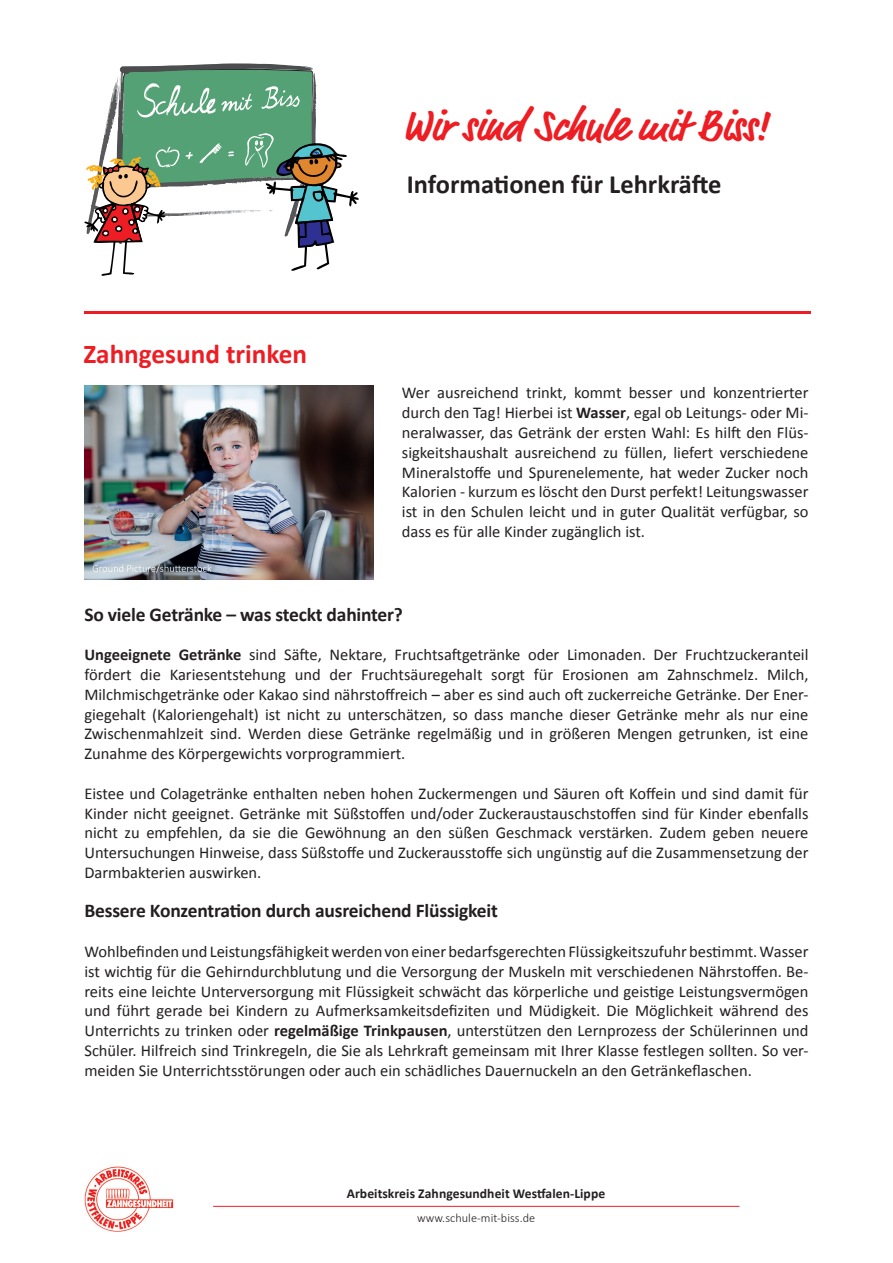
<style>
.page{position:relative;width:893px;height:1263px;background:#fff}
.page>*{position:absolute;margin:0;border:0;box-sizing:border-box;transform-origin:0 0}
.t1{font:700 43.5px "Market Pro";letter-spacing:-.01em;color:#ee1d23}
.t2{font:700 27.15px "Calibri";color:#ee1d23}
.t3{font:700 26.4px "Calibri";color:#231f20}
.t4{font:700 19.5px "Calibri";letter-spacing:-.01em;color:#231f20}
.t5{font:16.5px/19.8px "Calibri";color:#231f20;text-align:justify}
.t6{font:700 13.65px "Calibri";letter-spacing:.005em;color:#231f20}
.t7{font:300 12.3px "Calibri";letter-spacing:.005em;color:#231f20}
.s1{font-weight:700}
</style>
<div class="page">
<svg style="left:84px;top:63px;width:275px;height:213px"></svg>
<img style="left:84px;top:1166px;width:90px;height:66px">
<hr style="left:213px;top:1206px;width:526px;height:1px;background:#ee1d23">
<hr style="left:84px;top:311px;width:726px;height:3px;background:#ee1d23">
<img style="left:84px;top:386px;width:290px;height:193px">
<svg style="left:93px;top:564px;width:118px;height:9px"></svg>
<p class="t2" style="left:83px;top:335px;width:225px">Zahngesund trinken</p>
<p class="t1" style="left:402px;top:95px;width:368px">Wir sind Schule mit Biss!</p>
<p class="t3" style="left:407px;top:166px;width:316px">Informationen für Lehrkräfte</p>
<p class="t5" style="left:402px;top:382px;width:408px">Wer ausreichend trinkt, kommt besser und konzentrierter durch den Tag! Hierbei ist <span class="s1">Wasser</span>, egal ob Leitungs- oder Mi&shy;neralwasser, das Getränk der ersten Wahl: Es hilft den Flüs&shy;sigkeitshaushalt ausreichend zu füllen, liefert verschiedene Mineralstoffe und Spurenelemente, hat weder Zucker noch Kalorien - kurzum es löscht den Durst perfekt! Leitungswasser ist in den Schulen leicht und in guter Qualität verfügbar, so dass es für alle Kinder zugänglich ist.</p>
<p class="t4" style="left:84px;top:600px;width:320px">So viele Getränke – was steckt dahinter?</p>
<p class="t5" style="left:84px;top:644px;width:726px"><span class="s1">Ungeeignete Getränke</span> sind Säfte, Nektare, Fruchtsaftgetränke oder Limonaden. Der Fruchtzuckeranteil fördert die Kariesentstehung und der Fruchtsäuregehalt sorgt für Erosionen am Zahnschmelz. Milch, Milchmischgetränke oder Kakao sind nährstoffreich – aber es sind auch oft zuckerreiche Getränke. Der Ener&shy;giegehalt (Kaloriengehalt) ist nicht zu unterschätzen, so dass manche dieser Getränke mehr als nur eine Zwischenmahlzeit sind. Werden diese Getränke regelmäßig und in größeren Mengen getrunken, ist eine Zunahme des Körpergewichts vorprogrammiert.</p>
<p class="t5" style="left:84px;top:783px;width:726px">Eistee und Colagetränke enthalten neben hohen Zuckermengen und Säuren oft Koffein und sind damit für Kinder nicht geeignet. Getränke mit Süßstoffen und/oder Zuckeraustauschstoffen sind für Kinder ebenfalls nicht zu empfehlen, da sie die Gewöhnung an den süßen Geschmack verstärken. Zudem geben neuere Untersuchungen Hinweise, dass Süßstoffe und Zuckerausstoffe sich ungünstig auf die Zusammensetzung der Darmbakterien auswirken.</p>
<p class="t4" style="left:84px;top:897px;width:415px">Bessere Konzentration durch ausreichend Flüssigkeit</p>
<p class="t5" style="left:84px;top:941px;width:726px">Wohlbefinden und Leistungsfähigkeit werden von einer bedarfsgerechten Flüssigkeitszufuhr bestimmt. Wasser ist wichtig für die Gehirndurchblutung und die Versorgung der Muskeln mit verschiedenen Nährstoffen. Be&shy;reits eine leichte Unterversorgung mit Flüssigkeit schwächt das körperliche und geistige Leistungsvermögen und führt gerade bei Kindern zu Aufmerksamkeitsdefiziten und Müdigkeit. Die Möglichkeit während des Unterrichts zu trinken oder <span class="s1">regelmäßige Trinkpausen</span>, unterstützen den Lernprozess der Schülerinnen und Schüler. Hilfreich sind Trinkregeln, die Sie als Lehrkraft gemeinsam mit Ihrer Klasse festlegen sollten. So ver&shy;meiden Sie Unterrichtsstörungen oder auch ein schädliches Dauernuckeln an den Getränkeflaschen.</p>
<p class="t6" style="left:347px;top:1183px;width:260px">Arbeitskreis Zahngesundheit Westfalen-Lippe</p>
<p class="t7" style="left:417px;top:1210px;width:120px">www.schule-mit-biss.de</p>
</div>
